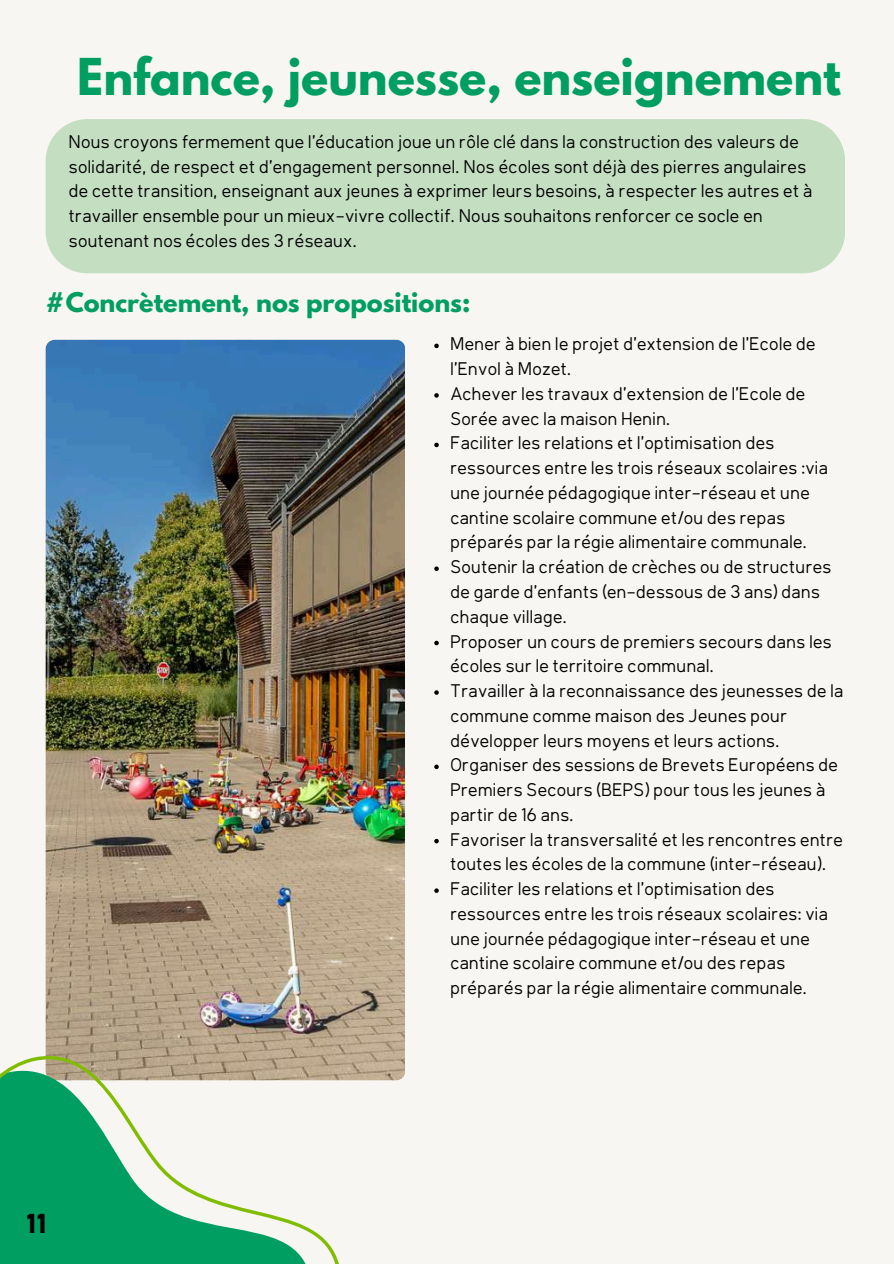
<style>
.page{position:relative;width:894px;height:1264px;background:#fff}
.page>*{position:absolute;margin:0;border:0;box-sizing:border-box;transform-origin:0 0}
.t1{font:700 45px "League Spartan";color:#009e60}
.t2{font:700 27px "Klima";color:#000}
.t3{font:700 24px "League Spartan";color:#009e60}
.t4{font:18px/24.8px "Klima";color:#000}
</style>
<div class="page">
<div style="left:0;top:0;width:893px;height:1263px;background:#f8f6f2"></div>
<div style="left:46px;top:119px;width:798px;height:154px;background:#c4dec2"></div>
<svg style="left:434px;top:343px;width:4px;height:5px"></svg>
<svg style="left:434px;top:393px;width:4px;height:4px"></svg>
<svg style="left:434px;top:442px;width:4px;height:5px"></svg>
<svg style="left:434px;top:566px;width:4px;height:5px"></svg>
<svg style="left:434px;top:640px;width:4px;height:5px"></svg>
<svg style="left:434px;top:690px;width:4px;height:4px"></svg>
<svg style="left:434px;top:764px;width:4px;height:5px"></svg>
<svg style="left:434px;top:838px;width:4px;height:5px"></svg>
<svg style="left:434px;top:888px;width:4px;height:4px"></svg>
<img style="left:46px;top:340px;width:359px;height:740px;border-radius:9px">
<svg style="left:0;top:1046px;width:347px;height:217px"></svg>
<h1 class="t1" style="left:77px;top:55px;width:765px">Enfance, jeunesse, enseignement</h1>
<p class="t4" style="left:70px;top:131px;width:745px">Nous croyons fermement que l’éducation joue un rôle clé dans la construction des valeurs de solidarité, de respect et d’engagement personnel. Nos écoles sont déjà des pierres angulaires de cette transition, enseignant aux jeunes à exprimer leurs besoins, à respecter les autres et à travailler ensemble pour un mieux-vivre collectif. Nous souhaitons renforcer ce socle en soutenant nos écoles des 3 réseaux.</p>
<h3 class="t3" style="left:46px;top:290px;width:426px">#Concrètement, nos propositions:</h3>
<h2 class="t2" style="left:27px;top:1212px;width:23px">11</h2>
<p class="t4" style="left:451px;top:333px;width:395px">Mener à bien le projet d’extension de l’Ecole de l’Envol à Mozet.<br>Achever les travaux d’extension de l’Ecole de Sorée avec la maison Henin.<br>Faciliter les relations et l’optimisation des ressources entre les trois réseaux scolaires :via une journée pédagogique inter-réseau et une cantine scolaire commune et/ou des repas préparés par la régie alimentaire communale.<br>Soutenir la création de crèches ou de structures de garde d’enfants (en-dessous de 3 ans) dans chaque village.<br>Proposer un cours de premiers secours dans les écoles sur le territoire communal.<br>Travailler à la reconnaissance des jeunesses de la commune comme maison des Jeunes pour développer leurs moyens et leurs actions.<br>Organiser des sessions de Brevets Européens de Premiers Secours (BEPS) pour tous les jeunes à partir de 16 ans.<br>Favoriser la transversalité et les rencontres entre toutes les écoles de la commune (inter-réseau).<br>Faciliter les relations et l’optimisation des ressources entre les trois réseaux scolaires: via une journée pédagogique inter-réseau et une cantine scolaire commune et/ou des repas préparés par la régie alimentaire communale.</p>
</div>
